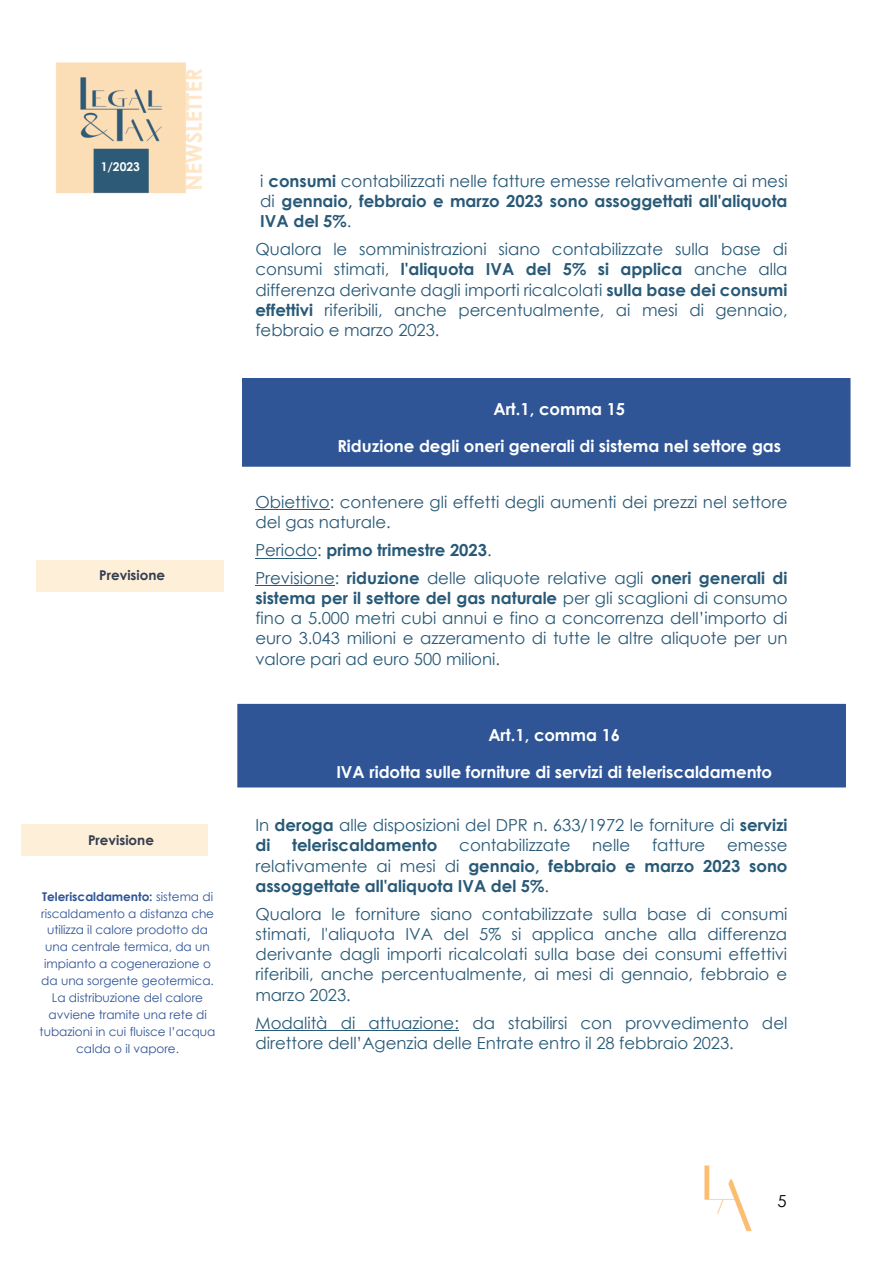
<style>
.page{position:relative;width:893px;height:1264px;background:#fff}
.page>*{position:absolute;margin:0;border:0;box-sizing:border-box;transform-origin:0 0}
.t1{font:16.5px/20.2px "Century Gothic";color:#285977;text-align:justify}
.t2{font:700 16.5px/20.2px "Century Gothic";color:#285977;text-align:justify}
.t3{font:700 16.5px "Century Gothic";color:#fff}
.t4{font:16.5px "Century Gothic";color:#000}
.t5{font:700 13.5px "Century Gothic";color:#323e4f}
.t6{font:12px/17px "Century Gothic";color:#2f5496;text-align:center}
.t7{font:700 12px "Century Gothic";color:#fff}
.s1{font-weight:700}
.s2{font-weight:400}
</style>
<div class="page">
<img style="left:55px;top:62px;width:148px;height:132px">
<img style="left:704px;top:1165px;width:48px;height:67px">
<hr style="left:255px;top:509px;width:74px;height:1px;background:#285977">
<hr style="left:255px;top:557px;width:62px;height:1px;background:#285977">
<hr style="left:255px;top:585px;width:80px;height:1px;background:#285977">
<hr style="left:255px;top:1029px;width:204px;height:1px;background:#285977">
<div style="left:242px;top:378px;width:608px;height:88px;background:#2f5597"></div>
<div style="left:238px;top:704px;width:607px;height:82px;background:#2f5597"></div>
<div style="left:237px;top:703px;width:608px;height:84px;border:1px solid #2f5597"></div>
<p class="t7" style="left:101px;top:158px;width:41px">1/2023</p>
<p class="t5" style="left:99px;top:566px;width:67px">Previsione</p>
<p class="t5" style="left:88px;top:830px;width:67px">Previsione</p>
<p class="t6" style="left:40px;top:887px;width:177px"><span class="s1">Teleriscaldamento:</span> sistema di riscaldamento a distanza che utilizza il calore prodotto da una centrale termica, da un impianto a cogenerazione o da una sorgente geotermica.<br>La distribuzione del calore avviene tramite una rete di tubazioni in cui fluisce l’acqua calda o il vapore.</p>
<p class="t2" style="left:260px;top:170px;width:529px"><span class="s2">i</span> consumi <span class="s2">contabilizzati nelle fatture emesse relativamente ai mesi di</span> gennaio, febbraio e marzo 2023 sono assoggettati all'aliquota IVA del 5%<span class="s2">.</span></p>
<p class="t1" style="left:255px;top:238px;width:533px">Qualora le somministrazioni siano contabilizzate sulla base di consumi stimati, <span class="s1">l'aliquota IVA del 5% si applica</span> anche alla differenza derivante dagli importi ricalcolati <span class="s1">sulla base dei consumi effettivi</span> riferibili, anche percentualmente, ai mesi di gennaio, febbraio e marzo 2023.</p>
<p class="t3" style="left:493px;top:398px;width:133px">Art.1, comma 15</p>
<p class="t3" style="left:337px;top:435px;width:445px">Riduzione degli oneri generali di sistema nel settore gas</p>
<p class="t1" style="left:255px;top:491px;width:533px">Obiettivo: contenere gli effetti degli aumenti dei prezzi nel settore del gas naturale.</p>
<p class="t2" style="left:255px;top:539px;width:238px"><span class="s2">Periodo:</span> primo trimestre 2023<span class="s2">.</span></p>
<p class="t1" style="left:255px;top:567px;width:533px">Previsione: <span class="s1">riduzione</span> delle aliquote relative agli <span class="s1">oneri generali di sistema per il settore del gas naturale</span> per gli scaglioni di consumo fino a 5.000 metri cubi annui e fino a concorrenza dell’importo di euro 3.043 milioni e azzeramento di tutte le altre aliquote per un valore pari ad euro 500 milioni.</p>
<p class="t3" style="left:488px;top:724px;width:133px">Art.1, comma 16</p>
<p class="t3" style="left:336px;top:761px;width:437px">IVA ridotta sulle forniture di servizi di teleriscaldamento</p>
<p class="t1" style="left:255px;top:814px;width:533px">In <span class="s1">deroga</span> alle disposizioni del DPR n. 633/1972 le forniture di <span class="s1">servizi di</span></p>
<p class="t2" style="left:292px;top:834px;width:147px">teleriscaldamento</p>
<p class="t1" style="left:459px;top:834px;width:113px">contabilizzate</p>
<p class="t1" style="left:592px;top:834px;width:40px">nelle</p>
<p class="t1" style="left:652px;top:834px;width:55px">fatture</p>
<p class="t2" style="left:255px;top:834px;width:533px;text-indent:471px"><span class="s2">emesse relativamente ai mesi di</span> gennaio, febbraio e marzo 2023 sono assoggettate all'aliquota IVA del 5%<span class="s2">.</span></p>
<p class="t1" style="left:255px;top:902px;width:533px">Qualora le forniture siano contabilizzate sulla base di consumi stimati, l'aliquota IVA del 5% si applica anche alla differenza derivante dagli importi ricalcolati sulla base dei consumi effettivi riferibili, anche percentualmente, ai mesi di gennaio, febbraio e marzo 2023.</p>
<p class="t1" style="left:255px;top:1011px;width:533px">Modalità di attuazione: da stabilirsi con provvedimento del direttore dell’Agenzia delle Entrate entro il 28 febbraio 2023.</p>
<p class="t4" style="left:777px;top:1190px;width:11px">5</p>
</div>
